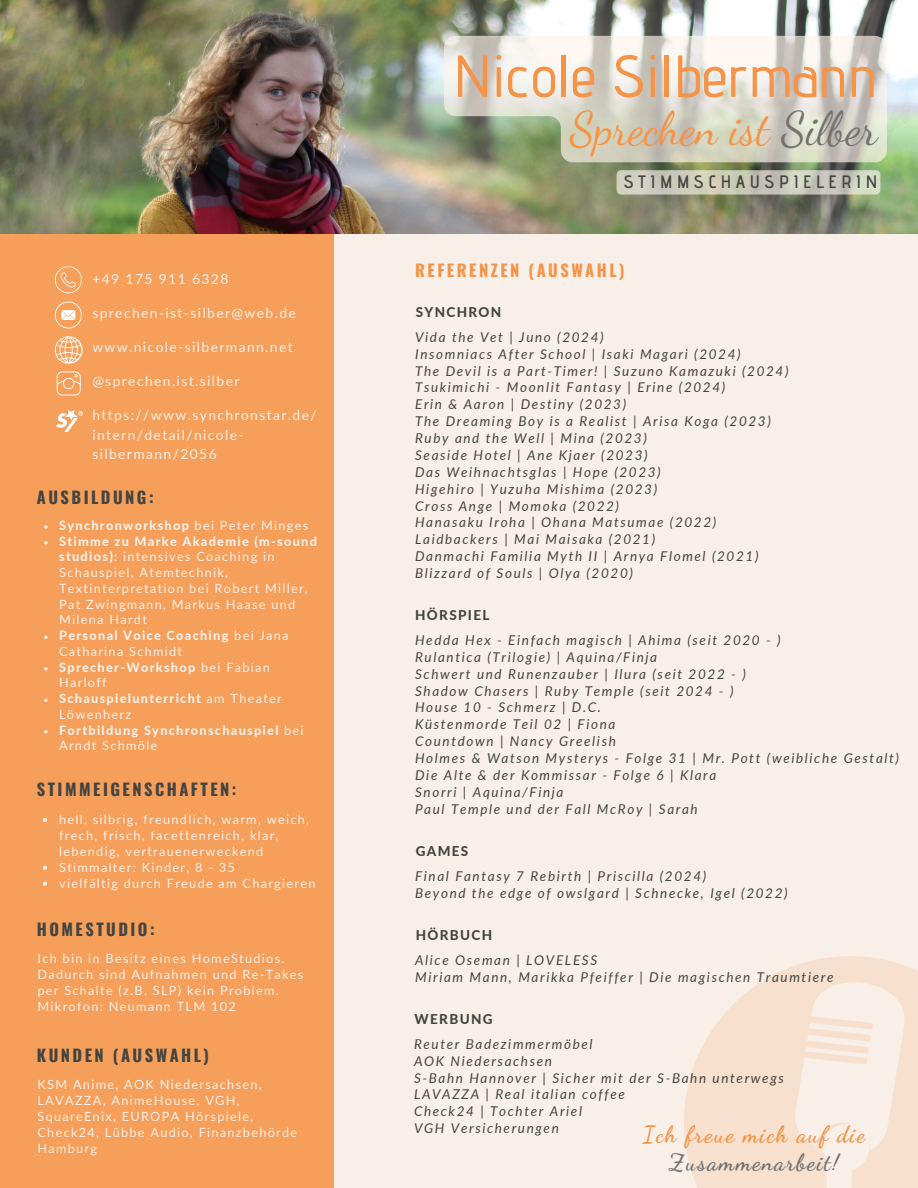
<style>
.page{position:relative;width:918px;height:1188px;background:#f8f0e8}
.page>*{position:absolute;margin:0;border:0;box-sizing:border-box;transform-origin:0 0}
.t1{font:500 58.95px "Advent Pro";color:#f59448}
.t2{font:45.9px "Dancing Script";color:#f59448}
.t3{font:700 22.95px/27.5px "Dancing Script";letter-spacing:.07em;color:#f59448;text-align:center}
.t4{font:600 18px "Advent Pro";letter-spacing:.25em;color:#444440}
.t5{font:700 16.5px "Oswald";letter-spacing:.15em;color:#444440}
.t6{font:700 16.5px "Oswald";letter-spacing:.15em;color:#f59448}
.t7{font:13.8px/19.2px "Lato";letter-spacing:.1em;color:#f8f0e8}
.t8{font:italic 13.5px "Lato";letter-spacing:.12em;color:#444440}
.t9{font:800 13.5px "Lato";letter-spacing:.1em;color:#444440}
.t10{font:12.75px/15.9px "Lato";letter-spacing:.1em;color:#f8f0e8}
.t11{font:800 12.75px/15.8px "Lato";letter-spacing:.1em;color:#f8f0e8}
.s1{font-weight:400}
.s2{font-weight:800}
.s3{color:#737373}
</style>
<div class="page">
<div style="left:0;top:0;width:334px;height:1188px;background:#f59f5b"></div>
<img style="left:0;top:0;width:918px;height:234px">
<svg style="left:684px;top:956px;width:234px;height:232px;fill:#f7e0cd"></svg>
<svg style="left:44px;top:525px;width:4px;height:4px"></svg>
<svg style="left:44px;top:541px;width:4px;height:4px"></svg>
<svg style="left:44px;top:636px;width:4px;height:3px"></svg>
<svg style="left:44px;top:667px;width:4px;height:4px"></svg>
<svg style="left:44px;top:699px;width:4px;height:3px"></svg>
<svg style="left:44px;top:730px;width:4px;height:4px"></svg>
<svg style="left:55px;top:266px;width:27px;height:27px"></svg>
<svg style="left:55px;top:336px;width:28px;height:27px"></svg>
<svg style="left:55px;top:302px;width:27px;height:26px"></svg>
<svg style="left:57px;top:371px;width:23px;height:24px"></svg>
<img style="left:57px;top:410px;width:26px;height:21px">
<svg style="left:444px;top:36px;width:443px;height:126px"></svg>
<svg style="left:617px;top:170px;width:263px;height:25px;background:#c8c9b9"></svg>
<svg style="left:43px;top:818px;width:4px;height:4px"></svg>
<svg style="left:43px;top:866px;width:4px;height:4px"></svg>
<svg style="left:43px;top:882px;width:4px;height:4px"></svg>
<h3 class="t7" style="left:92px;top:269px;width:138px">+49 175 911 6328</h3>
<p class="t7" style="left:92px;top:303px;width:205px">sprechen-ist-silber@web.de</p>
<p class="t7" style="left:92px;top:337px;width:202px">www.nicole-silbermann.net</p>
<p class="t7" style="left:92px;top:371px;width:149px">@sprechen.ist.silber</p>
<p class="t7" style="left:92px;top:405px;width:226px">https://www.synchronstar.de/ intern/detail/nicole&shy;silbermann/2056</p>
<p class="t5" style="left:37px;top:484px;width:118px">AUSBILDUNG:</p>
<h1 class="t11" style="left:59px;top:517px;width:251px">Synchronworkshop <span class="s1">bei Peter Minges</span></h1>
<h3 class="t10" style="left:59px;top:533px;width:259px"><span class="s2">Stimme zu Marke Akademie (m-sound studios):</span> intensives Coaching in<br>Schauspiel, Atemtechnik,<br>Textinterpretation bei Robert Miller,<br>Pat Zwingmann, Markus Haase und<br>Milena Hardt</h3>
<p class="t10" style="left:59px;top:627px;width:231px"><span class="s2">Personal Voice Coaching</span> bei Jana<br>Catharina Schmidt</p>
<p class="t11" style="left:59px;top:659px;width:212px">Sprecher-Workshop <span class="s1">bei Fabian<br>Harloff</span></p>
<p class="t11" style="left:59px;top:690px;width:224px">Schauspielunterricht <span class="s1">am Theater<br>Löwenherz</span></p>
<p class="t11" style="left:59px;top:722px;width:246px">Fortbildung Synchronschauspiel <span class="s1">bei<br>Arndt Schmöle</span></p>
<p class="t5" style="left:37px;top:777px;width:201px">STIMMEIGENSCHAFTEN:</p>
<p class="t10" style="left:59px;top:811px;width:251px">hell, silbrig, freundlich, warm, weich, frech, frisch, facettenreich, klar, lebendig, vertrauenerweckend</p>
<p class="t10" style="left:59px;top:859px;width:177px">Stimmalter: Kinder, 8 - 35</p>
<p class="t10" style="left:59px;top:875px;width:258px">vielfältig durch Freude am Chargieren</p>
<p class="t5" style="left:37px;top:916px;width:119px">HOMESTUDIO:</p>
<p class="t10" style="left:37px;top:951px;width:248px">Ich bin in Besitz eines HomeStudios.</p>
<p class="t10" style="left:37px;top:967px;width:267px">Dadurch sind Aufnahmen und Re-Takes per Schalte (z.B. SLP) kein Problem.</p>
<p class="t10" style="left:37px;top:998px;width:200px">Mikrofon: Neumann TLM 102</p>
<p class="t5" style="left:37px;top:1042px;width:174px">KUNDEN (AUSWAHL)</p>
<p class="t10" style="left:37px;top:1076px;width:261px">KSM Anime, AOK Niedersachsen,<br>LAVAZZA, AnimeHouse, VGH,<br>SquareEnix, EUROPA Hörspiele,<br>Check24, Lübbe Audio, Finanzbehörde<br>Hamburg</p>
<h4 class="t1" style="left:453px;top:40px;width:426px">Nicole Silbermann</h4>
<h4 class="t2" style="left:570px;top:102px;width:309px">Sprechen ist <span class="s3">Silber</span></h4>
<p class="t4" style="left:624px;top:171px;width:255px">STIMMSCHAUSPIELERIN</p>
<p class="t6" style="left:415px;top:257px;width:211px">REFERENZEN (AUSWAHL)</p>
<p class="t9" style="left:416px;top:304px;width:87px">SYNCHRON</p>
<p class="t8" style="left:415px;top:328px;width:190px">Vida the Vet | Juno (2024)</p>
<h3 class="t8" style="left:415px;top:345px;width:327px">Insomniacs After School | Isaki Magari (2024)</h3>
<p class="t8" style="left:415px;top:362px;width:375px">The Devil is a Part-Timer! | Suzuno Kamazuki (2024)</p>
<p class="t8" style="left:415px;top:379px;width:312px">Tsukimichi - Moonlit Fantasy | Erine (2024)</p>
<p class="t8" style="left:415px;top:396px;width:213px">Erin &amp; Aaron | Destiny (2023)</p>
<h3 class="t8" style="left:415px;top:413px;width:357px">The Dreaming Boy is a Realist | Arisa Koga (2023)</h3>
<p class="t8" style="left:415px;top:430px;width:233px">Ruby and the Well | Mina (2023)</p>
<p class="t8" style="left:415px;top:447px;width:234px">Seaside Hotel | Ane Kjaer (2023)</p>
<p class="t8" style="left:415px;top:463px;width:247px">Das Weihnachtsglas | Hope (2023)</p>
<h3 class="t8" style="left:415px;top:480px;width:244px">Higehiro | Yuzuha Mishima (2023)</h3>
<p class="t8" style="left:415px;top:497px;width:206px">Cross Ange | Momoka (2022)</p>
<h3 class="t8" style="left:415px;top:514px;width:303px">Hanasaku Iroha | Ohana Matsumae (2022)</h3>
<h4 class="t8" style="left:415px;top:531px;width:242px">Laidbackers | Mai Maisaka (2021)</h4>
<p class="t8" style="left:415px;top:548px;width:345px">Danmachi Familia Myth II | Arnya Flomel (2021)</p>
<p class="t8" style="left:415px;top:565px;width:219px">Blizzard of Souls | Olya (2020)</p>
<p class="t9" style="left:415px;top:607px;width:76px">HÖRSPIEL</p>
<p class="t8" style="left:415px;top:632px;width:367px">Hedda Hex - Einfach magisch | Ahima (seit 2020 - )</p>
<p class="t8" style="left:415px;top:648px;width:244px">Rulantica (Trilogie) | Aquina/Finja</p>
<p class="t8" style="left:415px;top:665px;width:332px">Schwert und Runenzauber | Ilura (seit 2022 - )</p>
<p class="t8" style="left:415px;top:682px;width:320px">Shadow Chasers | Ruby Temple (seit 2024 - )</p>
<p class="t8" style="left:415px;top:699px;width:188px">House 10 - Schmerz | D.C.</p>
<p class="t8" style="left:415px;top:716px;width:202px">Küstenmorde Teil 02 | Fiona</p>
<p class="t8" style="left:415px;top:733px;width:202px">Countdown | Nancy Greelish</p>
<p class="t8" style="left:415px;top:750px;width:485px">Holmes &amp; Watson Mysterys - Folge 31 | Mr. Pott (weibliche Gestalt)</p>
<p class="t8" style="left:415px;top:767px;width:303px">Die Alte &amp; der Kommissar - Folge 6 | Klara</p>
<p class="t8" style="left:415px;top:783px;width:150px">Snorri | Aquina/Finja</p>
<p class="t8" style="left:415px;top:800px;width:284px">Paul Temple und der Fall McRoy | Sarah</p>
<p class="t9" style="left:416px;top:843px;width:54px">GAMES</p>
<p class="t8" style="left:415px;top:867px;width:293px">Final Fantasy 7 Rebirth | Priscilla (2024)</p>
<p class="t8" style="left:415px;top:884px;width:374px">Beyond the edge of owslgard | Schnecke, Igel (2022)</p>
<p class="t9" style="left:416px;top:927px;width:78px">HÖRBUCH</p>
<p class="t8" style="left:415px;top:952px;width:184px">Alice Oseman | LOVELESS</p>
<h4 class="t8" style="left:415px;top:968px;width:420px">Miriam Mann, Marikka Pfeiffer | Die magischen Traumtiere</h4>
<h4 class="t9" style="left:415px;top:1011px;width:80px">WERBUNG</h4>
<p class="t8" style="left:414px;top:1036px;width:180px">Reuter Badezimmermöbel</p>
<p class="t8" style="left:414px;top:1052px;width:139px">AOK Niedersachsen</p>
<p class="t8" style="left:414px;top:1069px;width:371px">S-Bahn Hannover | Sicher mit der S-Bahn unterwegs</p>
<h4 class="t8" style="left:414px;top:1086px;width:212px">LAVAZZA | Real italian coffee</h4>
<p class="t8" style="left:414px;top:1103px;width:170px">Check24 | Tochter Ariel</p>
<p class="t8" style="left:414px;top:1120px;width:146px">VGH Versicherungen</p>
<p class="t3" style="left:643px;top:1121px;width:224px">Ich freue mich auf die<br><span class="s3">Zusammenarbeit!</span></p>
</div>
